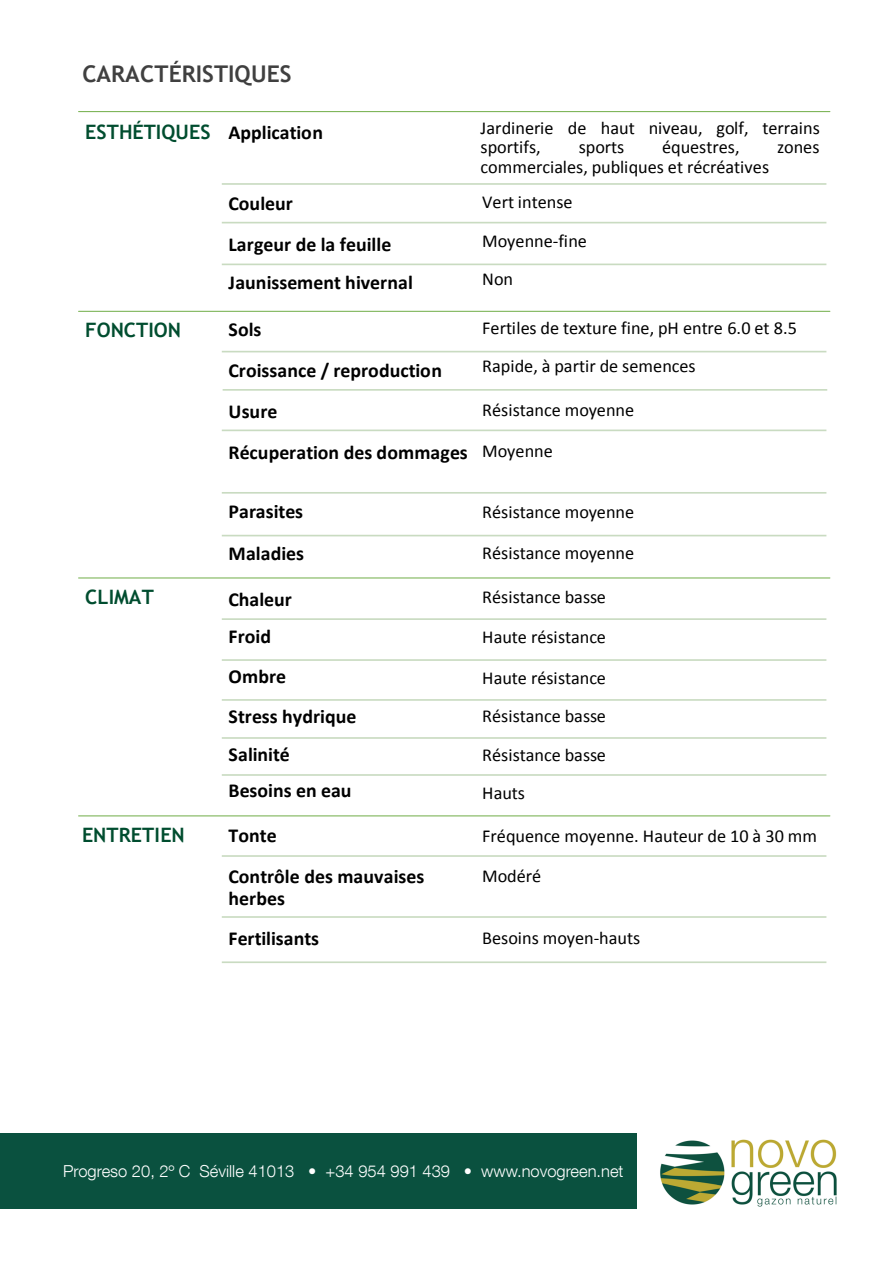
<style>
.page{position:relative;width:893px;height:1263px;background:#fff}
.page>*{position:absolute;margin:0;border:0;box-sizing:border-box;transform-origin:0 0}
.t1{font:700 22.95px "Trebuchet MS";color:#404040}
.t2{font:700 19.8px/21.5px "Calibri";color:#000}
.t3{font:700 19.8px "Trebuchet MS";color:#004d2f}
.t4{font:18.3px/19.5px "Calibri";color:#000}
.t5{font:300 16.5px "Helvetica Neue LT Com";color:#fff}
.s1{font-family:"Calibri";color:#000}
.s2{font-weight:400;font-size:18.3px}
</style>
<div class="page">
<img style="left:660px;top:1139px;width:177px;height:68px">
<div style="left:0;top:1133px;width:637px;height:76px;background:#0a513f"></div>
<hr style="left:79px;top:111px;width:751px;height:1px;background:#70ad47">
<hr style="left:222px;top:183px;width:604px;height:2px;background:#c9dbc1">
<hr style="left:222px;top:222px;width:604px;height:1px;background:#c9dbc1">
<hr style="left:222px;top:264px;width:604px;height:1px;background:#c9dbc1">
<hr style="left:79px;top:311px;width:751px;height:1px;background:#70ad47">
<hr style="left:222px;top:351px;width:604px;height:1px;background:#c9dbc1">
<hr style="left:222px;top:429px;width:604px;height:2px;background:#c9dbc1">
<hr style="left:222px;top:492px;width:604px;height:2px;background:#c9dbc1">
<hr style="left:222px;top:535px;width:604px;height:1px;background:#c9dbc1">
<hr style="left:79px;top:577px;width:751px;height:1px;background:#70ad47">
<hr style="left:222px;top:618px;width:604px;height:2px;background:#c9dbc1">
<hr style="left:222px;top:659px;width:604px;height:2px;background:#c9dbc1">
<hr style="left:222px;top:699px;width:604px;height:2px;background:#c9dbc1">
<hr style="left:222px;top:737px;width:604px;height:2px;background:#c9dbc1">
<hr style="left:222px;top:774px;width:604px;height:2px;background:#c9dbc1">
<hr style="left:79px;top:815px;width:751px;height:1px;background:#70ad47">
<hr style="left:222px;top:855px;width:604px;height:2px;background:#c9dbc1">
<hr style="left:222px;top:916px;width:604px;height:2px;background:#c9dbc1">
<hr style="left:222px;top:961px;width:604px;height:2px;background:#c9dbc1">
<hr style="left:223px;top:389px;width:604px;height:2px;background:#c9dbc1">
<p class="t1" style="left:83px;top:59px;width:211px">CARACTÉRISTIQUES</p>
<p class="t3" style="left:85px;top:119px;width:239px">ESTHÉTIQUES <span class="s1">Application</span></p>
<p class="t4" style="left:481px;top:118px;width:341px">Jardinerie de haut niveau, golf, terrains sportifs,</p>
<p class="t4" style="left:579px;top:137px;width:47px">sports</p>
<p class="t4" style="left:662px;top:137px;width:79px">équestres,</p>
<p class="t4" style="left:777px;top:137px;width:44px">zones</p>
<p class="t4" style="left:481px;top:157px;width:290px">commerciales, publiques et récréatives</p>
<p class="t2" style="left:229px;top:193px;width:66px">Couleur</p>
<p class="t4" style="left:482px;top:192px;width:92px">Vert intense</p>
<p class="t2" style="left:229px;top:234px;width:164px">Largeur de la feuille</p>
<p class="t4" style="left:482px;top:231px;width:106px">Moyenne-fine</p>
<p class="t2" style="left:229px;top:272px;width:186px">Jaunissement hivernal</p>
<p class="t4" style="left:482px;top:269px;width:33px">Non</p>
<p class="t3" style="left:85px;top:318px;width:97px">FONCTION</p>
<p class="t2" style="left:229px;top:318px;width:34px">Sols</p>
<p class="t4" style="left:482px;top:318px;width:316px">Fertiles de texture fine, pH entre 6.0 et 8.5</p>
<p class="t2" style="left:229px;top:360px;width:215px">Croissance / reproduction</p>
<p class="t4" style="left:482px;top:356px;width:215px">Rapide, à partir de semences</p>
<p class="t2" style="left:229px;top:401px;width:50px">Usure</p>
<p class="t4" style="left:482px;top:400px;width:153px">Résistance moyenne</p>
<p class="t2" style="left:229px;top:441px;width:326px">Récuperation des dommages <span class="s2">Moyenne</span></p>
<p class="t2" style="left:229px;top:501px;width:76px">Parasites</p>
<p class="t4" style="left:482px;top:503px;width:153px">Résistance moyenne</p>
<p class="t2" style="left:229px;top:542px;width:77px">Maladies</p>
<p class="t4" style="left:482px;top:543px;width:153px">Résistance moyenne</p>
<p class="t3" style="left:85px;top:584px;width:70px">CLIMAT</p>
<p class="t2" style="left:229px;top:589px;width:65px">Chaleur</p>
<p class="t4" style="left:482px;top:587px;width:125px">Résistance basse</p>
<p class="t2" style="left:229px;top:626px;width:44px">Froid</p>
<p class="t4" style="left:482px;top:627px;width:125px">Haute résistance</p>
<p class="t2" style="left:229px;top:666px;width:59px">Ombre</p>
<p class="t4" style="left:482px;top:668px;width:125px">Haute résistance</p>
<p class="t2" style="left:229px;top:706px;width:129px">Stress hydrique</p>
<p class="t4" style="left:482px;top:706px;width:125px">Résistance basse</p>
<p class="t2" style="left:229px;top:743px;width:63px">Salinité</p>
<p class="t4" style="left:482px;top:745px;width:125px">Résistance basse</p>
<p class="t2" style="left:229px;top:780px;width:124px">Besoins en eau</p>
<p class="t4" style="left:482px;top:783px;width:44px">Hauts</p>
<p class="t2" style="left:229px;top:825px;width:50px">Tonte</p>
<p class="t4" style="left:482px;top:826px;width:336px">Fréquence moyenne. Hauteur de 10 à 30 mm</p>
<p class="t2" style="left:229px;top:866px;width:197px">Contrôle des mauvaises herbes</p>
<p class="t4" style="left:482px;top:866px;width:61px">Modéré</p>
<p class="t2" style="left:229px;top:928px;width:92px">Fertilisants</p>
<p class="t4" style="left:482px;top:928px;width:159px">Besoins moyen-hauts</p>
<p class="t3" style="left:82px;top:822px;width:104px">ENTRETIEN</p>
<p class="t5" style="left:63px;top:1161px;width:562px">Progreso 20, 2º C Séville 41013 • +34 954 991 439 • www.novogreen.net</p>
</div>
